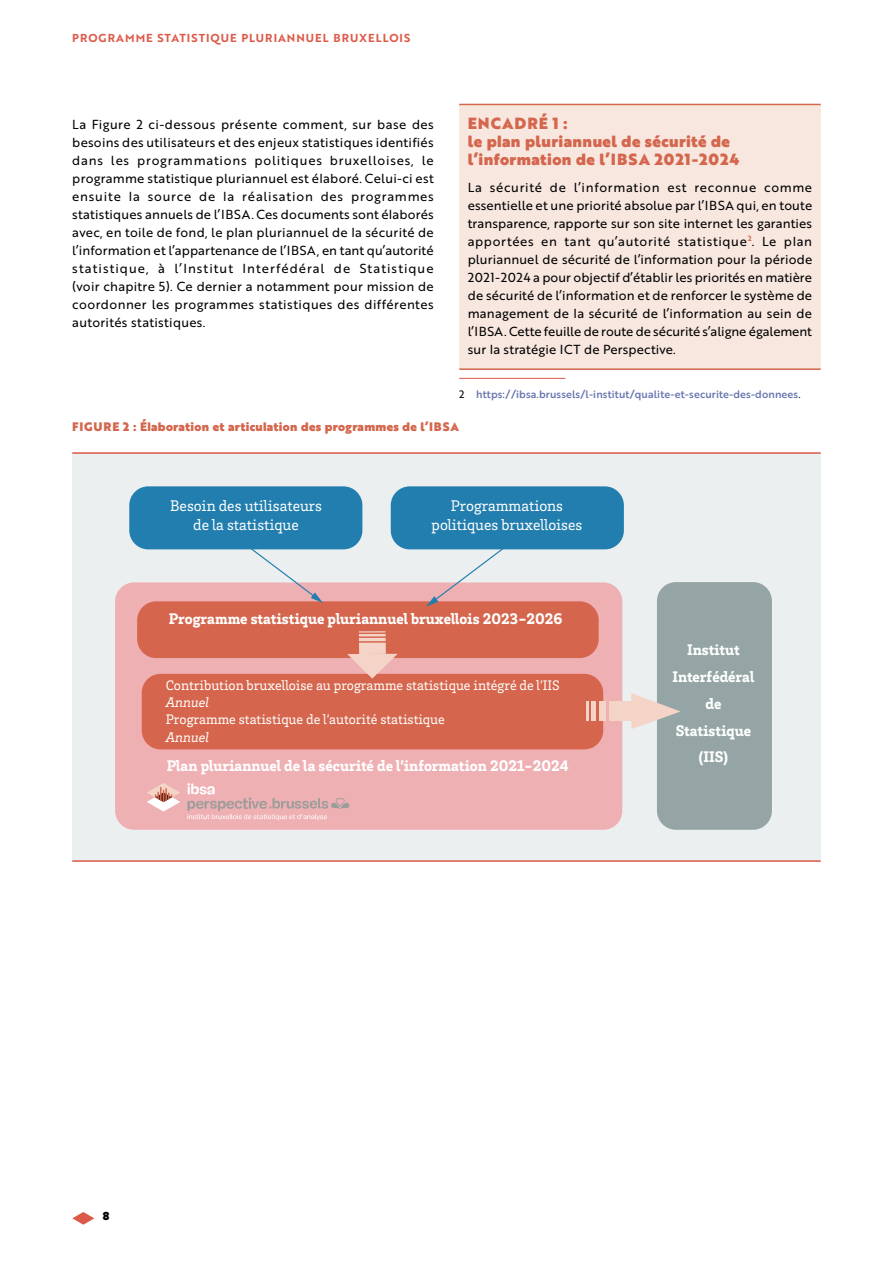
<style>
.page{position:relative;width:893px;height:1263px;background:#fff}
.page>*{position:absolute;margin:0;border:0;box-sizing:border-box;transform-origin:0 0}
.t1{font:900 15.75px/26.7px "Brix Slab";color:#fff;text-align:center}
.t2{font:15.75px/18.9px "Brix Slab";color:#fff;text-align:center}
.Titre_Encadré{font:15.75px/18px "Brother 1816 Black";letter-spacing:.025em;color:#d4664d}
.t3{font:14.1px/17px "Brix Slab";color:#fff}
._1-Body_Brother{font:12.75px/18px "Brother 1816 Regular";letter-spacing:.035em;color:#000;text-align:justify}
.Encadré{font:12.75px/18px "Brother 1816 Regular";letter-spacing:.01em;color:#000;text-align:justify}
.TAB-GRAPH_Titres{font:12px "Brother 1816 Black";letter-spacing:.025em;color:#d4664d}
.t4{font:11.25px "Brother 1816 Bold";letter-spacing:.09em;color:#dd5949}
.t5{font:11.25px "Brother 1816 Black";color:#000}
.Note{font:10.5px "Brother 1816 Medium";letter-spacing:.01em;color:#6875af}
.s1{font-family:"Brother 1816 Regular";color:#000}
.s2{font-style:italic}
</style>
<div class="page">
<svg style="left:72px;top:1212px;width:22px;height:13px"></svg>
<div style="left:459px;top:104px;width:362px;height:265px;background:#f7e7df"></div>
<hr style="left:459px;top:368px;width:362px;height:2px;background:#d4664d">
<hr style="left:459px;top:104px;width:362px;height:1px;background:#d4664d">
<hr style="left:459px;top:378px;width:107px;height:1px;background:#dd5949">
<div style="left:72px;top:453px;width:749px;height:408px;background:#ebeff0"></div>
<hr style="left:72px;top:860px;width:749px;height:2px;background:#dd5949">
<hr style="left:72px;top:452px;width:749px;height:2px;background:#dd5949">
<div style="left:115px;top:582px;width:507px;height:248px;background:#efb0b4;border-radius:19px"></div>
<div style="left:137px;top:601px;width:462px;height:57px;background:#d5664d;border-radius:19px"></div>
<div style="left:142px;top:674px;width:461px;height:75px;background:#d5664d;border-radius:19px"></div>
<div style="left:129px;top:486px;width:233px;height:63px;background:#227eae;border-radius:19px"></div>
<div style="left:391px;top:486px;width:233px;height:63px;background:#227eae;border-radius:19px"></div>
<div style="left:657px;top:582px;width:115px;height:248px;background:#95a5a5;border-radius:19px"></div>
<svg style="left:147px;top:783px;width:33px;height:28px"></svg>
<svg style="left:187px;top:783px;width:162px;height:37px"></svg>
<svg style="left:244px;top:549px;width:79px;height:54px"></svg>
<svg style="left:426px;top:549px;width:79px;height:58px"></svg>
<svg style="left:347px;top:654px;width:51px;height:24px"></svg>
<div style="left:359px;top:643px;width:27px;height:11px;background:#f4d4c7"></div>
<hr style="left:359px;top:638px;width:27px;height:3px;background:#f4d4c7">
<hr style="left:359px;top:634px;width:27px;height:2px;background:#f4d4c7">
<hr style="left:359px;top:631px;width:27px;height:2px;background:#f4d4c7">
<svg style="left:631px;top:693px;width:50px;height:36px"></svg>
<div style="left:609px;top:702px;width:22px;height:19px;background:#f4d4c7"></div>
<div style="left:599px;top:702px;width:7px;height:19px;background:#f4d4c7"></div>
<div style="left:591px;top:702px;width:5px;height:19px;background:#f4d4c7"></div>
<svg style="left:586px;top:702px;width:2px;height:19px"></svg>
<p class="t4" style="left:72px;top:30px;width:340px">PROGRAMME STATISTIQUE PLURIANNUEL BRUXELLOIS</p>
<p class="_1-Body_Brother" style="left:72px;top:114px;width:363px">La Figure 2 ci-dessous présente comment, sur base des besoins des utilisateurs et des enjeux statistiques identifiés dans les programmations politiques bruxelloises, le programme statistique pluriannuel est élaboré. Celui-ci est ensuite la source de la réalisation des programmes statistiques annuels de l’IBSA. Ces documents sont élaborés avec, en toile de fond, le plan pluriannuel de la sécurité de l’information et l’appartenance de l’IBSA, en tant qu’autorité statistique, à l’Institut Interfédéral de Statistique (voir chapitre 5). Ce dernier a notamment pour mission de coordonner les programmes statistiques des différentes autorités statistiques.</p>
<p class="Titre_Encadré" style="left:468px;top:113px;width:274px">ENCADRÉ 1 :<br>le plan pluriannuel de sécurité de l’information de l’IBSA 2021-2024</p>
<p class="Encadré" style="left:468px;top:177px;width:346px">La sécurité de l’information est reconnue comme essentielle et une priorité absolue par l’IBSA qui, en toute transparence, rapporte sur son site internet les garanties apportées en tant qu’autorité statistique<sup>2</sup>. Le plan pluriannuel de sécurité de l’information pour la période 2021-2024 a pour objectif d’établir les priorités en matière de sécurité de l’information et de renforcer le système de management de la sécurité de l’information au sein de l’IBSA. Cette feuille de route de sécurité s’aligne également sur la stratégie ICT de Perspective.</p>
<p class="Note" style="left:459px;top:386px;width:343px"><span class="s1">2</span> https://ibsa.brussels/l-institut/qualite-et-securite-des-donnees<span class="s1">.</span></p>
<p class="TAB-GRAPH_Titres" style="left:72px;top:417px;width:388px">FIGURE 2 : Élaboration et articulation des programmes de l’IBSA</p>
<p class="t2" style="left:170px;top:496px;width:154px">Besoin des utilisateurs de la statistique</p>
<p class="t2" style="left:432px;top:496px;width:152px">Programmations politiques bruxelloises</p>
<p class="t1" style="left:169px;top:604px;width:395px">Programme statistique pluriannuel bruxellois 2023-2026</p>
<p class="t3" style="left:166px;top:677px;width:396px">Contribution bruxelloise au programme statistique intégré de l’IIS <span class="s2">Annuel<br></span>Programme statistique de l’autorité statistique<br><span class="s2">Annuel</span></p>
<p class="t1" style="left:167px;top:751px;width:403px">Plan pluriannuel de la sécurité de l’information 2021-2024</p>
<p class="t1" style="left:672px;top:636px;width:83px">Institut<br>Interfédéral de<br>Statistique (IIS)</p>
<p class="t5" style="left:103px;top:1207px;width:8px">8</p>
</div>
